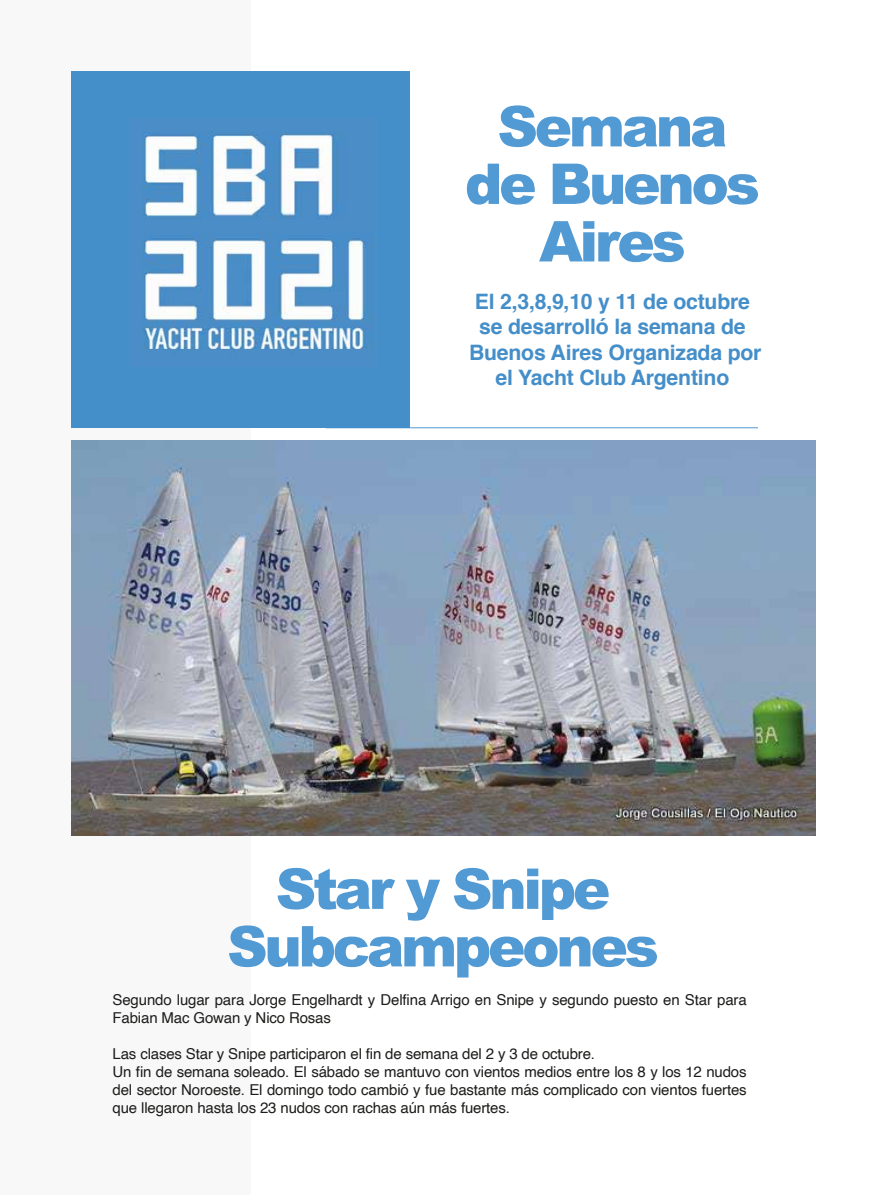
<style>
.page{position:relative;width:886px;height:1195px;background:#fff}
.page>*{position:absolute;margin:0;border:0;box-sizing:border-box;transform-origin:0 0}
.t1{font:900 56.25px/57.5px "Arial";letter-spacing:-.06em;color:#529ad4;text-align:center}
.t2{font:700 21.25px/25.5px "Helvetica";letter-spacing:-.01em;color:#448ec9;text-align:center}
.t3{font:15px/18px "Helvetica";letter-spacing:-.01em;color:#1d1d1b}
</style>
<div class="page">
<div style="left:0;top:0;width:251px;height:1194px;background:#f8f8f9"></div>
<hr style="left:326px;top:427px;width:432px;height:1px;background:#529ad4">
<div style="left:71px;top:71px;width:339px;height:356px;background:#448ec9"></div>
<img style="left:143px;top:132px;width:231px;height:218px">
<img style="left:71px;top:440px;width:744px;height:395px">
<h1 class="t1" style="left:465px;top:95px;width:296px">Semana de Buenos<br>Aires</h1>
<h2 class="t2" style="left:469px;top:290px;width:294px">El 2,3,8,9,10 y 11 de octubre se desarrolló la semana de<br>Buenos Aires Organizada por el Yacht Club Argentino</h2>
<h1 class="t1" style="left:227px;top:857px;width:433px">Star y Snipe<br>Subcampeones</h1>
<p class="t3" style="left:113px;top:991px;width:636px">Segundo lugar para Jorge Engelhardt y Delfina Arrigo en Snipe y segundo puesto en Star para<br>Fabian Mac Gowan y Nico Rosas</p>
<p class="t3" style="left:113px;top:1045px;width:636px">Las clases Star y Snipe participaron el fin de semana del 2 y 3 de octubre.<br>Un fin de semana soleado. El sábado se mantuvo con vientos medios entre los 8 y los 12 nudos del sector Noroeste. El domingo todo cambió y fue bastante más complicado con vientos fuertes que llegaron hasta los 23 nudos con rachas aún más fuertes.</p>
</div>
